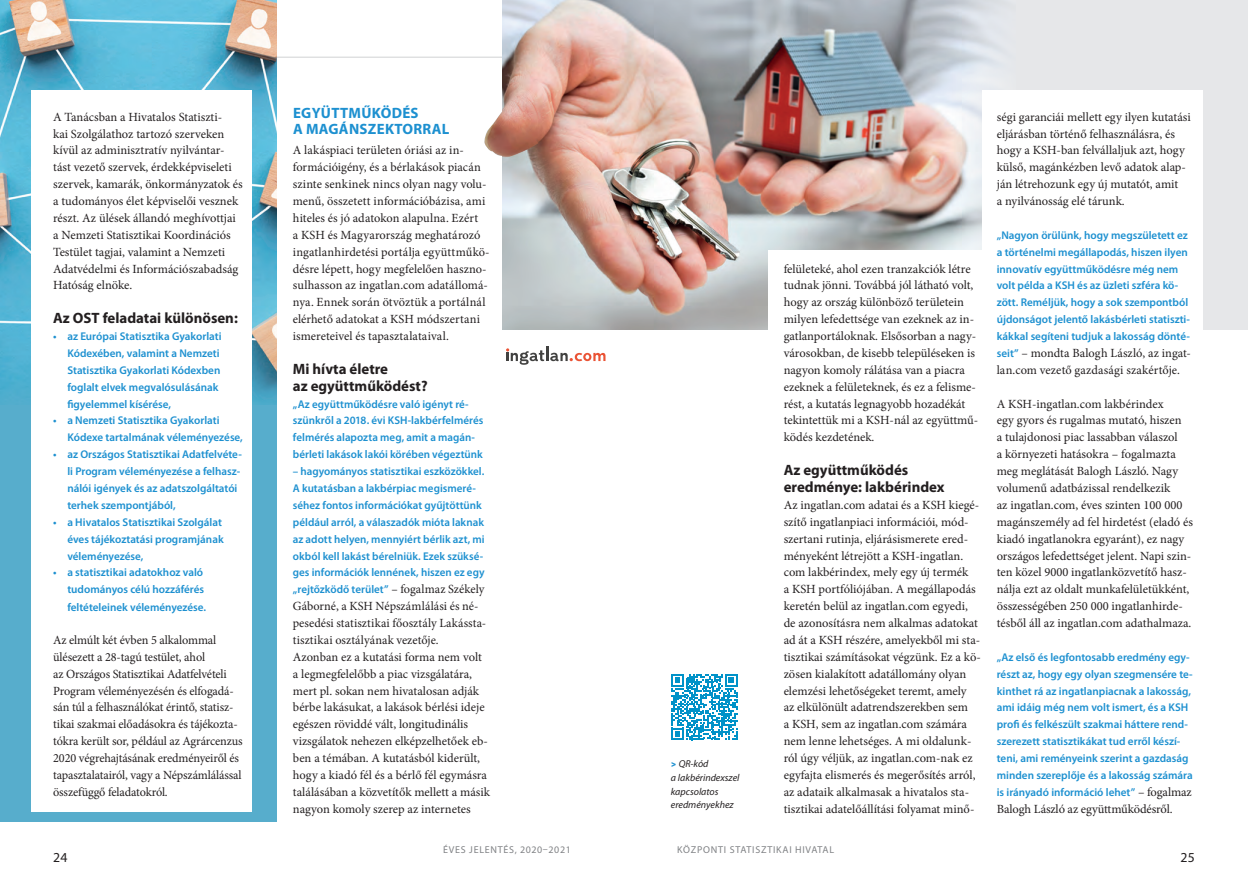
<style>
.page{position:relative;width:1248px;height:886px;background:#fff}
.page>*{position:absolute;margin:0;border:0;box-sizing:border-box;transform-origin:0 0}
.t1{font:700 15px/16.9px "Myriad Pro";color:#231f20}
.t2{font:700 15px/16.9px "Myriad Pro";letter-spacing:.02em;color:#1d90d0}
.t3{font:13.75px "Myriad Pro";color:#231f20}
.t4{font:12.5px/16.9px "Minion Pro";color:#231f20}
.t5{font:600 11.25px/16.9px "Myriad Pro";color:#1d90d0}
.t6{font:10px "Myriad Pro";letter-spacing:.075em;color:#808285}
.t7{font:italic 10px/13.8px "Myriad Pro";color:#231f20}
.s1{font-family:"Minion Pro";font-weight:400;font-size:12.5px;color:#231f20}
.s2{font-family:"Titillium";font-weight:700;font-style:normal;color:#1d90d0}
.s3{font-family:"Myriad Pro";font-weight:600;font-size:11.25px;color:#1d90d0}
</style>
<div class="page">
<hr style="left:0;top:57px;width:570px;height:1px;background:#d1d2d4">
<div style="left:0;top:0;width:276px;height:821px;background:#57adcc"></div>
<img style="left:0;top:0;width:276px;height:404px">
<div style="left:502px;top:0;width:745px;height:330px;background:#e6e7e9"></div>
<img style="left:502px;top:0;width:497px;height:330px">
<div style="left:768px;top:251px;width:225px;height:465px;background:#fff"></div>
<div style="left:982px;top:90px;width:220px;height:667px;background:#fff"></div>
<div style="left:31px;top:90px;width:220px;height:721px;background:#fff"></div>
<svg style="left:671px;top:674px;width:66px;height:66px"></svg>
<img style="left:484px;top:108px;width:54px;height:49px">
<svg style="left:506px;top:347px;width:99px;height:18px"></svg>
<p class="t4" style="left:53px;top:108px;width:191px">A Tanácsban a Hivatalos Statiszti-<br>kai Szolgálathoz tartozó szerveken kívül az adminisztratív nyilvántar&shy;tást vezető szervek, érdekképviseleti szervek, kamarák, önkormányzatok és a tudományos élet képviselői vesznek részt. Az ülések állandó meghívottjai a Nemzeti Statisztikai Koordinációs Testület tagjai, valamint a Nemzeti Adatvédelmi és Információszabadság Hatóság elnöke.</p>
<p class="t1" style="left:53px;top:309px;width:186px">Az OST feladatai különösen:</p>
<p class="t5" style="left:67px;top:328px;width:156px;text-indent:-14px">• az Európai Statisztika Gyakorlati<br>Kódexében, valamint a Nemzeti<br>Statisztika Gyakorlati Kódexben foglalt elvek megvalósulásának figyelemmel kísérése,</p>
<p class="t5" style="left:67px;top:412px;width:177px;text-indent:-14px">• a Nemzeti Statisztika Gyakorlati<br>Kódexe tartalmának véleményezése,</p>
<p class="t5" style="left:67px;top:446px;width:176px;text-indent:-14px">• az Országos Statisztikai Adatfelvéte&shy;li Program véleményezése a felhasz&shy;nálói igények és az adatszolgáltatói terhek szempontjából,</p>
<p class="t5" style="left:67px;top:513px;width:158px;text-indent:-14px">• a Hivatalos Statisztikai Szolgálat éves tájékoztatási programjának véleményezése,</p>
<p class="t5" style="left:53px;top:564px;width:152px;text-align:right">• a statisztikai adatokhoz való tudományos célú hozzáférés</p>
<p class="t5" style="left:67px;top:599px;width:140px">feltételeinek véleményezése.</p>
<p class="t4" style="left:53px;top:631px;width:191px">Az elmúlt két évben 5 alkalommal ülésezett a 28-tagú testület, ahol<br>az Országos Statisztikai Adatfelvételi Program véleményezésén és elfogadá&shy;sán túl a felhasználókat érintő, statisz&shy;tikai szakmai előadásokra és tájékozta&shy;tókra került sor, például az Agrárcenzus 2020 végrehajtásának eredményeiről és tapasztalatairól, vagy a Népszámlálással összefüggő feladatokról.</p>
<p class="t2" style="left:293px;top:104px;width:158px">EGYÜTTMŰKÖDÉS<br>A MAGÁNSZEKTORRAL</p>
<p class="t4" style="left:293px;top:142px;width:198px">A lakáspiaci területen óriási az in&shy;formációigény, és a bérlakások piacán szinte senkinek nincs olyan nagy volu&shy;menű, összetett információbázisa, ami hiteles és jó adatokon alapulna. Ezért<br>a KSH és Magyarország meghatározó ingatlanhirdetési portálja együttműkö&shy;désre lépett, hogy megfelelően haszno&shy;sulhasson az ingatlan.com adatállomá&shy;nya. Ennek során ötvöztük a portálnál elérhető adatokat a KSH módszertani ismereteivel és tapasztalataival.</p>
<p class="t1" style="left:293px;top:360px;width:136px">Mi hívta életre<br>az együttműködést?</p>
<p class="t5" style="left:293px;top:395px;width:192px">„Az együttműködésre való igényt ré&shy;szünkről a 2018. évi KSH-lakbérfelmérés felmérés alapozta meg, amit a magán&shy;bérleti lakások lakói körében végeztünk</p>
<p class="t5" style="left:293px;top:463px;width:193px">– hagyományos statisztikai eszközökkel.<br>A kutatásban a lakbérpiac megismeré&shy;séhez fontos információkat gyűjtöttünk például arról, a válaszadók mióta laknak az adott helyen, mennyiért bérlik azt, mi okból kell lakást bérelniük. Ezek szüksé&shy;ges információk lennének, hiszen ez egy „rejtőzködő terület” <span class="s1">– fogalmaz Székely</span></p>
<p class="t4" style="left:293px;top:598px;width:199px">Gáborné, a KSH Népszámlálási és né&shy;pesedési statisztikai főosztály Lakássta&shy;tisztikai osztályának vezetője.<br>Azonban ez a kutatási forma nem volt a legmegfelelőbb a piac vizsgálatára, mert pl. sokan nem hivatalosan adják bérbe lakásukat, a lakások bérlési ideje egészen röviddé vált, longitudinális vizsgálatok nehezen elképzelhetőek eb&shy;ben a témában. A kutatásból kiderült, hogy a kiadó fél és a bérlő fél egymásra találásában a közvetítők mellett a másik nagyon komoly szerep az internetes</p>
<p class="t7" style="left:670px;top:757px;width:70px"><span class="s2">&gt;</span> QR-kód<br>a lakbérindexszel kapcsolatos eredményekhez</p>
<p class="t4" style="left:783px;top:260px;width:196px">felületeké, ahol ezen tranzakciók létre tudnak jönni. Továbbá jól látható volt, hogy az ország különböző területein milyen lefedettsége van ezeknek az in&shy;gatlanportáloknak. Elsősorban a nagy&shy;városokban, de kisebb településeken is nagyon komoly rálátása van a piacra ezeknek a felületeknek, és ez a felisme&shy;rést, a kutatás legnagyobb hozadékát tekintettük mi a KSH-nál az együttmű&shy;ködés kezdetének.</p>
<p class="t1" style="left:783px;top:461px;width:162px">Az együttműködés eredménye: lakbérindex</p>
<p class="t4" style="left:783px;top:496px;width:199px">Az ingatlan.com adatai és a KSH kiegé&shy;szítő ingatlanpiaci információi, mód&shy;szertani rutinja, eljárásismerete ered&shy;ményeként létrejött a KSH-ingatlan. com lakbérindex, mely egy új termék<br>a KSH portfóliójában. A megállapodás keretén belül az ingatlan.com egyedi, de azonosításra nem alkalmas adatokat ad át a KSH részére, amelyekből mi sta&shy;tisztikai számításokat végzünk. Ez a kö&shy;zösen kialakított adatállomány olyan elemzési lehetőségeket teremt, amely<br>az elkülönült adatrendszerekben sem<br>a KSH, sem az ingatlan.com számára nem lenne lehetséges. A mi oldalunk&shy;ról úgy véljük, az ingatlan.com-nak ez egyfajta elismerés és megerősítés arról, az adataik alkalmasak a hivatalos sta&shy;tisztikai adatelőállítási folyamat minő-</p>
<p class="t4" style="left:996px;top:108px;width:195px">ségi garanciái mellett egy ilyen kutatási eljárásban történő felhasználásra, és hogy a KSH-ban felvállaljuk azt, hogy külső, magánkézben levő adatok alap&shy;ján létrehozunk egy új mutatót, amit<br>a nyilvánosság elé tárunk.</p>
<p class="t5" style="left:996px;top:226px;width:195px">„Nagyon örülünk, hogy megszületett ez a történelmi megállapodás, hiszen ilyen innovatív együttműködésre még nem volt példa a KSH és az üzleti szféra kö&shy;zött. Reméljük, hogy a sok szempontból újdonságot jelentő lakásbérleti statiszti&shy;kákkal segíteni tudjuk a lakosság dönté-</p>
<p class="t4" style="left:996px;top:345px;width:196px"><span class="s3">seit”</span> – mondta Balogh László, az ingat&shy;lan.com vezető gazdasági szakértője.</p>
<p class="t4" style="left:996px;top:395px;width:198px">A KSH-ingatlan.com lakbérindex<br>egy gyors és rugalmas mutató, hiszen<br>a tulajdonosi piac lassabban válaszol<br>a környezeti hatásokra – fogalmazta meg meglátását Balogh László. Nagy volumenű adatbázissal rendelkezik<br>az ingatlan.com, éves szinten 100 000 magánszemély ad fel hirdetést (eladó és kiadó ingatlanokra egyaránt), ez nagy országos lefedettséget jelent. Napi szin&shy;ten közel 9000 ingatlanközvetítő hasz&shy;nálja ezt az oldalt munkafelületükként, összességében 250 000 ingatlanhirde&shy;tésből áll az ingatlan.com adathalmaza.</p>
<p class="t5" style="left:996px;top:648px;width:197px">„Az első és legfontosabb eredmény egy&shy;részt az, hogy egy olyan szegmensére te&shy;kinthet rá az ingatlanpiacnak a lakosság, ami idáig még nem volt ismert, és a KSH profi és felkészült szakmai háttere rend&shy;szerezett statisztikákat tud erről készí&shy;teni, ami reményeink szerint a gazdaság minden szereplője és a lakosság számára is irányadó információ lehet” <span class="s1">– fogalmaz</span></p>
<p class="t4" style="left:996px;top:800px;width:177px">Balogh László az együttműködésről.</p>
<p class="t6" style="left:443px;top:844px;width:129px">ÉVES JELENTÉS, 2020–2021</p>
<p class="t6" style="left:677px;top:844px;width:158px">KÖZPONTI STATISZTIKAI HIVATAL</p>
<p class="t3" style="left:53px;top:849px;width:16px">24</p>
<p class="t3" style="left:1180px;top:849px;width:16px">25</p>
</div>
